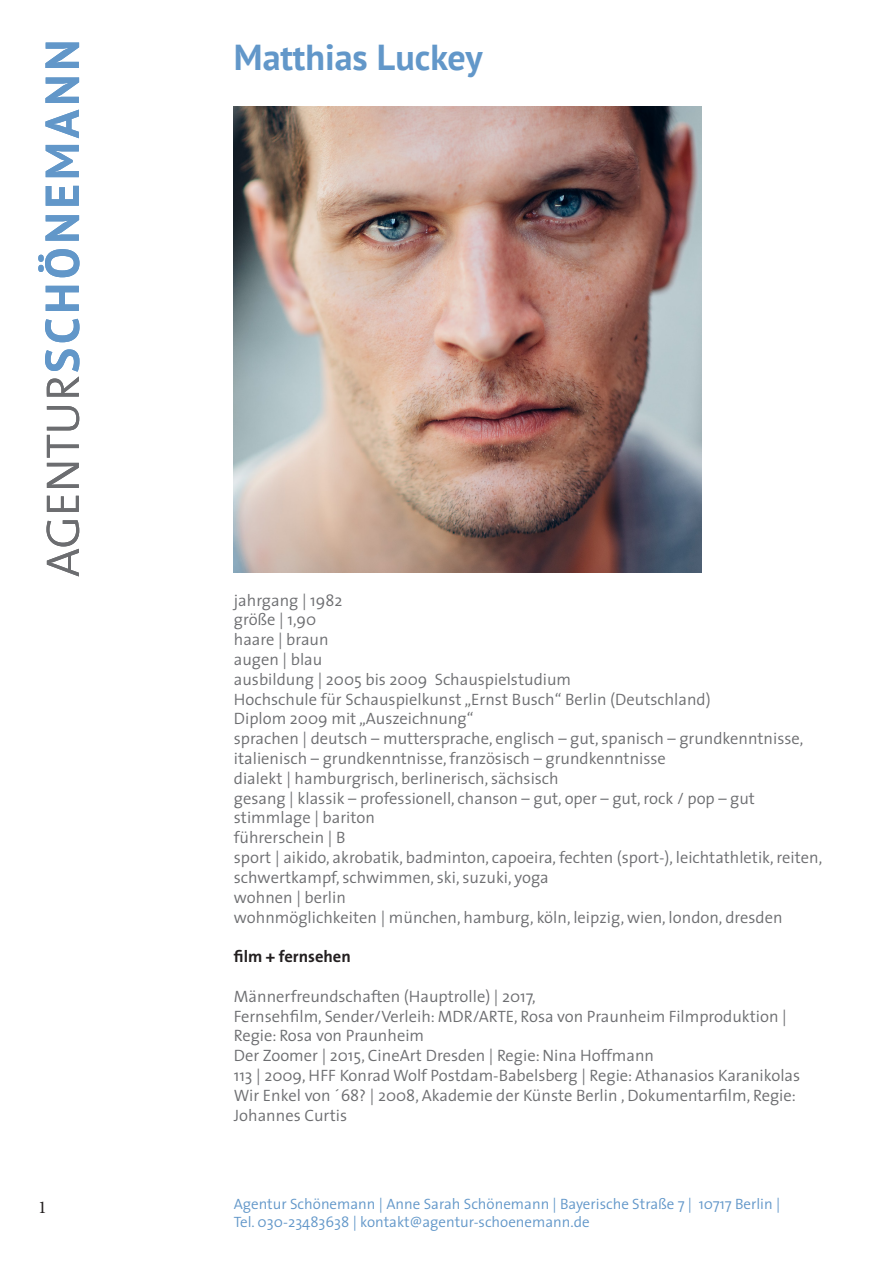
<style>
.page{position:relative;width:893px;height:1263px;background:#fff}
.page>*{position:absolute;margin:0;border:0;box-sizing:border-box;transform-origin:0 0}
.t1{font:700 36px "PT Sans";color:#6297c9}
.t2{font:18px "Minion Pro";color:#231f20}
.t3{font:300 16.5px/19.8px "The Sans";color:#6c6d70}
.t4{font:700 16.5px "The Sans";color:#231f20}
.t5{font:300 15px "The Sans";color:#6297c9}
</style>
<div class="page">
<img style="left:234px;top:106px;width:468px;height:466px">
<svg style="left:38px;top:43px;width:42px;height:533px"></svg>
<p class="t1" style="left:234px;top:33px;width:250px">Matthias Luckey</p>
<p class="t2" style="left:38px;top:1195px;width:10px">1</p>
<p class="t3" style="left:234px;top:590px;width:110px">jahrgang | 1982</p>
<p class="t3" style="left:234px;top:610px;width:84px">größe | 1,90</p>
<p class="t3" style="left:234px;top:630px;width:96px">haare | braun</p>
<p class="t3" style="left:234px;top:650px;width:90px">augen | blau</p>
<p class="t3" style="left:234px;top:669px;width:339px">ausbildung | 2005 bis 2009 Schauspielstudium</p>
<p class="t3" style="left:234px;top:689px;width:478px">Hochschule für Schauspielkunst „Ernst Busch“ Berlin (Deutschland)</p>
<p class="t3" style="left:234px;top:709px;width:241px">Diplom 2009 mit „Auszeichnung“</p>
<p class="t3" style="left:234px;top:729px;width:571px">sprachen | deutsch – muttersprache, englisch – gut, spanisch – grundkenntnisse, italienisch – grundkenntnisse, französisch – grundkenntnisse</p>
<p class="t3" style="left:234px;top:768px;width:326px">dialekt | hamburgrisch, berlinerisch, sächsisch</p>
<p class="t3" style="left:234px;top:788px;width:523px">gesang | klassik – professionell, chanson – gut, oper – gut, rock / pop – gut</p>
<p class="t3" style="left:234px;top:808px;width:143px">stimmlage | bariton</p>
<p class="t3" style="left:234px;top:828px;width:113px">führerschein | B</p>
<p class="t3" style="left:234px;top:848px;width:590px">sport | aikido, akrobatik, badminton, capoeira, fechten (sport-), leichtathletik, reiten, schwertkampf, schwimmen, ski, suzuki, yoga</p>
<p class="t3" style="left:234px;top:887px;width:114px">wohnen | berlin</p>
<p class="t3" style="left:234px;top:907px;width:550px">wohnmöglichkeiten | münchen, hamburg, köln, leipzig, wien, london, dresden</p>
<p class="t4" style="left:234px;top:943px;width:118px">film + fernsehen</p>
<p class="t3" style="left:234px;top:986px;width:303px">Männerfreundschaften (Hauptrolle) | 2017,</p>
<p class="t3" style="left:234px;top:1006px;width:554px">Fernsehfilm, Sender/Verleih: MDR/ARTE, Rosa von Praunheim Filmproduktion |<br>Regie: Rosa von Praunheim</p>
<p class="t3" style="left:234px;top:1046px;width:422px">Der Zoomer | 2015, CineArt Dresden | Regie: Nina Hoffmann</p>
<p class="t3" style="left:234px;top:1065px;width:568px">113 | 2009, HFF Konrad Wolf Postdam-Babelsberg | Regie: Athanasios Karanikolas</p>
<p class="t3" style="left:234px;top:1085px;width:563px">Wir Enkel von ´68? | 2008, Akademie der Künste Berlin , Dokumentarfilm, Regie:<br>Johannes Curtis</p>
<p class="t5" style="left:234px;top:1194px;width:548px">Agentur Schönemann | Anne Sarah Schönemann | Bayerische Straße 7 | 10717 Berlin |</p>
<p class="t5" style="left:234px;top:1212px;width:357px">Tel. 030-23483638 | kontakt@agentur-schoenemann.de</p>
</div>
